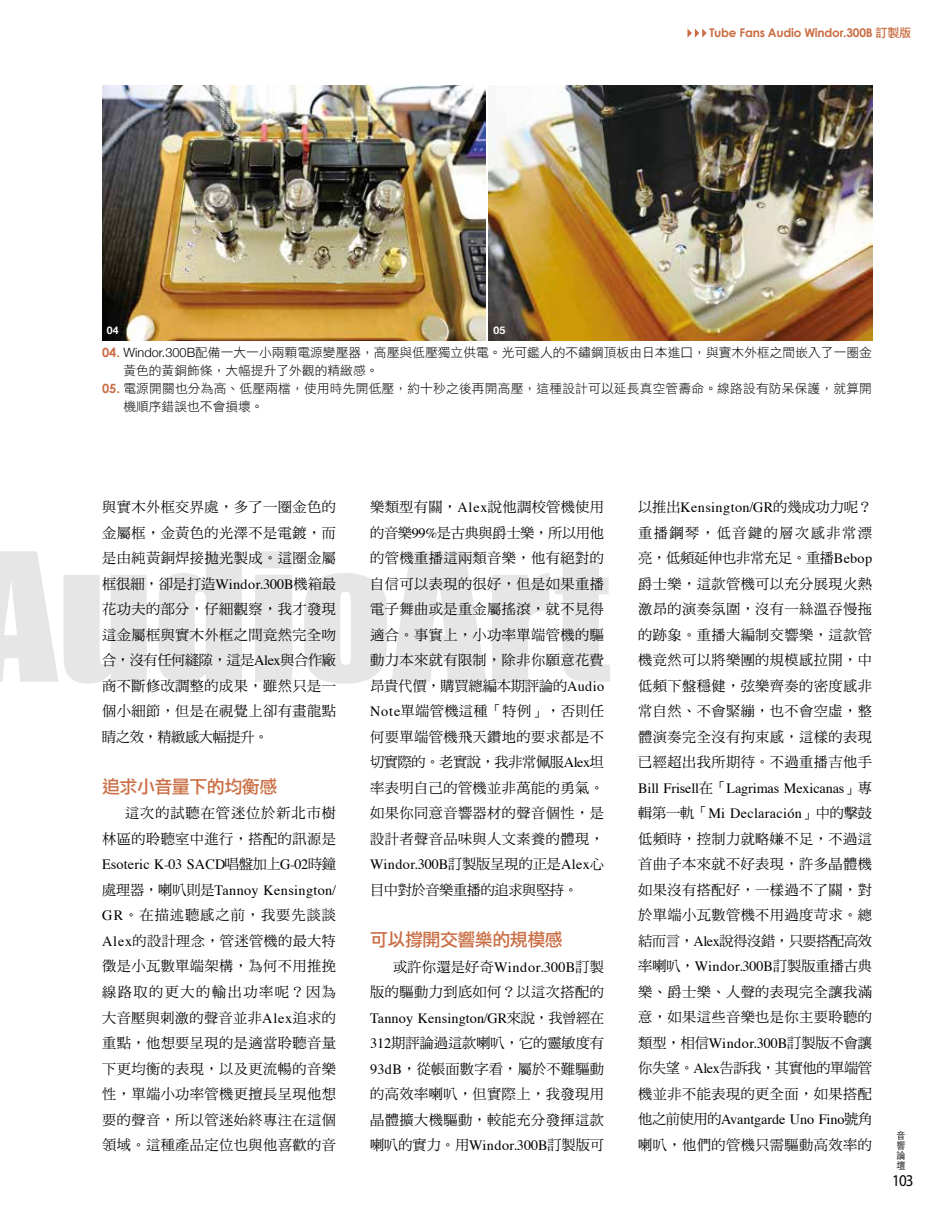
<style>
.page{position:relative;width:936px;height:1212px;background:#fff}
.page>*{position:absolute;margin:0;border:0;box-sizing:border-box;transform-origin:0 0}
.t1{font:165px "Impact";color:#000;scale:1.11 1}
.t2{font:18px "DF Li Hei Std W5";letter-spacing:-.03em;color:#ca6f45}
.t3{font:16.5px "Myriad Pro";color:#000;scale:.91 1}
.t4{font:14.25px/25.5px "DF Ming Std W5";letter-spacing:.025em;color:#000;text-align:justify}
.t5{font:14.25px/25.5px "Times";letter-spacing:.005em;color:#000}
.t6{font:14.25px "Times";letter-spacing:.03em;color:#000}
.t7{font:14.25px/25.5px "DF Ming Std W5";letter-spacing:.045em;color:#000;text-align:right}
.t8{font:14.25px "Times";letter-spacing:.025em;color:#000}
.t9{font:14.25px "DF Ming Std W5";letter-spacing:-.03em;color:#000}
.t10{font:12.75px/18px "DF Li Hei Std W3";color:#000}
.t11{font:700 12px "Century Gothic";letter-spacing:-.02em;color:#ca6f45}
.t12{font:700 10.5px "Helvetica Neue";color:#fff}
.t13{font:300 9.9px/10.2px "ST Heiti TC";color:#000;text-align:justify;scale:.91 1}
.s1{font-family:"DF Li Hei Std W5";font-weight:400}
.s2{font-family:"Century Gothic";font-weight:700;color:#ca6f45}
.s3{font-family:"Helvetica Neue";font-weight:300}
.s4{font-family:"Times"}
.s5{font-family:"DF Ming Std W5"}
</style>
<div class="page">
<img style="left:102px;top:85px;width:383px;height:256px">
<img style="left:488px;top:85px;width:384px;height:256px">
<svg style="left:687px;top:29px;width:19px;height:9px"></svg>
<p class="t12" style="left:107px;top:322px;width:13px">04</p>
<p class="t12" style="left:493px;top:322px;width:13px">05</p>
<p class="t11" style="left:709px;top:26px;width:203px">Tube Fans Audio Windor.300B <span class="s1">訂製版</span></p>
<p class="t10" style="left:123px;top:343px;width:750px;text-indent:-21px"><span class="s2">04.</span> <span class="s3">Windor.300B</span>配備一大一小兩顆電源變壓器，高壓與低壓獨立供電。光可鑑人的不鏽鋼頂板由日本進口，與實木外框之間嵌入了一圈金黃色的黃銅飾條，大幅提升了外觀的精緻感。</p>
<p class="t10" style="left:123px;top:379px;width:750px;text-indent:-21px"><span class="s2">05.</span> 電源開關也分為高、低壓兩檔，使用時先開低壓，約十秒之後再開高壓，這種設計可以延長真空管壽命。線路設有防呆保護，就算開機順序錯誤也不會損壞。</p>
<p class="t4" style="left:370px;top:494px;width:235px">樂類型有關，<span class="s4">Alex</span>說他調校管機使用的音樂<span class="s4">99%</span>是古典與爵士樂，所以用他的管機重播這兩類音樂，他有絕對的自信可以表現的很好，但是如果重播電子舞曲或是重金屬搖滾，就不見得適合。事實上，小功率單端管機的驅動力本來就有限制，除非你願意花費昂貴代價，購買總編本期評論的<span class="s4">Audio Note</span>單端管機這種「特例」，否則任何要單端管機飛天鑽地的要求都是不切實際的。老實說，我非常佩服<span class="s4">Alex</span>坦率表明自己的管機並非萬能的勇氣。如果你同意音響器材的聲音個性，是設計者聲音品味與人文素養的體現，</p>
<p class="t6" style="left:370px;top:851px;width:235px">Windor.300B<span class="s5">訂製版呈現的正是</span>Alex<span class="s5">心</span></p>
<p class="t9" style="left:370px;top:882px;width:209px">目中對於音樂重播的追求與堅持。</p>
<p class="t2" style="left:370px;top:930px;width:194px">可以撐開交響樂的規模感</p>
<p class="t6" style="left:393px;top:953px;width:212px"><span class="s5">或許你還是好奇</span>Windor.300B<span class="s5">訂製</span></p>
<p class="t4" style="left:370px;top:979px;width:235px">版的驅動力到底如何？以這次搭配的</p>
<p class="t5" style="left:370px;top:1004px;width:235px">Tannoy Kensington/GR<span class="s5">來說，我曾經在</span></p>
<p class="t4" style="left:370px;top:1030px;width:235px"><span class="s4">312</span>期評論過這款喇叭，它的靈敏度有<span class="s4">93dB</span>，從帳面數字看，屬於不難驅動的高效率喇叭，但實際上，我發現用晶體擴大機驅動，較能充分發揮這款喇叭的實力。用<span class="s4">Windor.300B</span>訂製版可</p>
<p class="t4" style="left:102px;top:494px;width:235px">與實木外框交界處，多了一圈金色的金屬框，金黃色的光澤不是電鍍，而是由純黃銅焊接拋光製成。這圈金屬框很細，卻是打造<span class="s4">Windor.300B</span>機箱最花功夫的部分，仔細觀察，我才發現這金屬框與實木外框之間竟然完全吻合，沒有任何縫隙，這是<span class="s4">Alex</span>與合作廠商不斷修改調整的成果，雖然只是一個小細節，但是在視覺上卻有畫龍點睛之效，精緻感大幅提升。</p>
<p class="t2" style="left:102px;top:777px;width:177px">追求小音量下的均衡感</p>
<p class="t7" style="left:102px;top:800px;width:235px">這次的試聽在管迷位於新北市樹<br>林區的聆聽室中進行，搭配的訊源是</p>
<p class="t5" style="left:102px;top:851px;width:235px">Esoteric K-03 SACD<span class="s5">唱盤加上</span>G-02<span class="s5">時鐘處理器，喇叭則是</span>Tannoy Kensington/</p>
<p class="t4" style="left:102px;top:902px;width:235px"><span class="s4">GR</span>。在描述聽感之前，我要先談談<span class="s4">Alex</span>的設計理念，管迷管機的最大特徵是小瓦數單端架構，為何不用推挽線路取的更大的輸出功率呢？因為大音壓與刺激的聲音並非<span class="s4">Alex</span>追求的重點，他想要呈現的是適當聆聽音量下更均衡的表現，以及更流暢的音樂性，單端小功率管機更擅長呈現他想要的聲音，所以管迷始終專注在這個領域。這種產品定位也與他喜歡的音</p>
<h1 class="t1" style="left:-35px;top:489px;width:583px">AudioArt</h1>
<p class="t8" style="left:638px;top:494px;width:235px"><span class="s5">以推出</span>Kensington/GR<span class="s5">的幾成功力呢？</span></p>
<p class="t4" style="left:638px;top:520px;width:235px">重播鋼琴，低音鍵的層次感非常漂亮，低頻延伸也非常充足。重播<span class="s4">Bebop</span>爵士樂，這款管機可以充分展現火熱激昂的演奏氛圍，沒有一絲溫吞慢拖的跡象。重播大編制交響樂，這款管機竟然可以將樂團的規模感拉開，中低頻下盤穩健，弦樂齊奏的密度感非常自然、不會緊繃，也不會空虛，整體演奏完全沒有拘束感，這樣的表現已經超出我所期待。不過重播吉他手</p>
<p class="t5" style="left:638px;top:774px;width:235px">Bill Frisell<span class="s5">在「</span>Lagrimas Mexicanas<span class="s5">」專輯第一軌「</span>Mi Declaración<span class="s5">」中的擊鼓</span></p>
<p class="t4" style="left:638px;top:826px;width:235px">低頻時，控制力就略嫌不足，不過這首曲子本來就不好表現，許多晶體機如果沒有搭配好，一樣過不了關，對於單端小瓦數管機不用過度苛求。總結而言，<span class="s4">Alex</span>說得沒錯，只要搭配高效率喇叭，<span class="s4">Windor.300B</span>訂製版重播古典樂、爵士樂、人聲的表現完全讓我滿意，如果這些音樂也是你主要聆聽的類型，相信<span class="s4">Windor.300B</span>訂製版不會讓你失望。<span class="s4">Alex</span>告訴我，其實他的單端管機並非不能表現的更全面，如果搭配</p>
<p class="t5" style="left:638px;top:1106px;width:235px"><span class="s5">他之前使用的</span>Avantgarde Uno Fino<span class="s5">號角</span></p>
<p class="t4" style="left:638px;top:1132px;width:235px">喇叭，他們的管機只需驅動高效率的</p>
<p class="t13" style="left:896px;top:1129px;width:11px">音響論壇</p>
<p class="t3" style="left:892px;top:1170px;width:25px">103</p>
</div>
